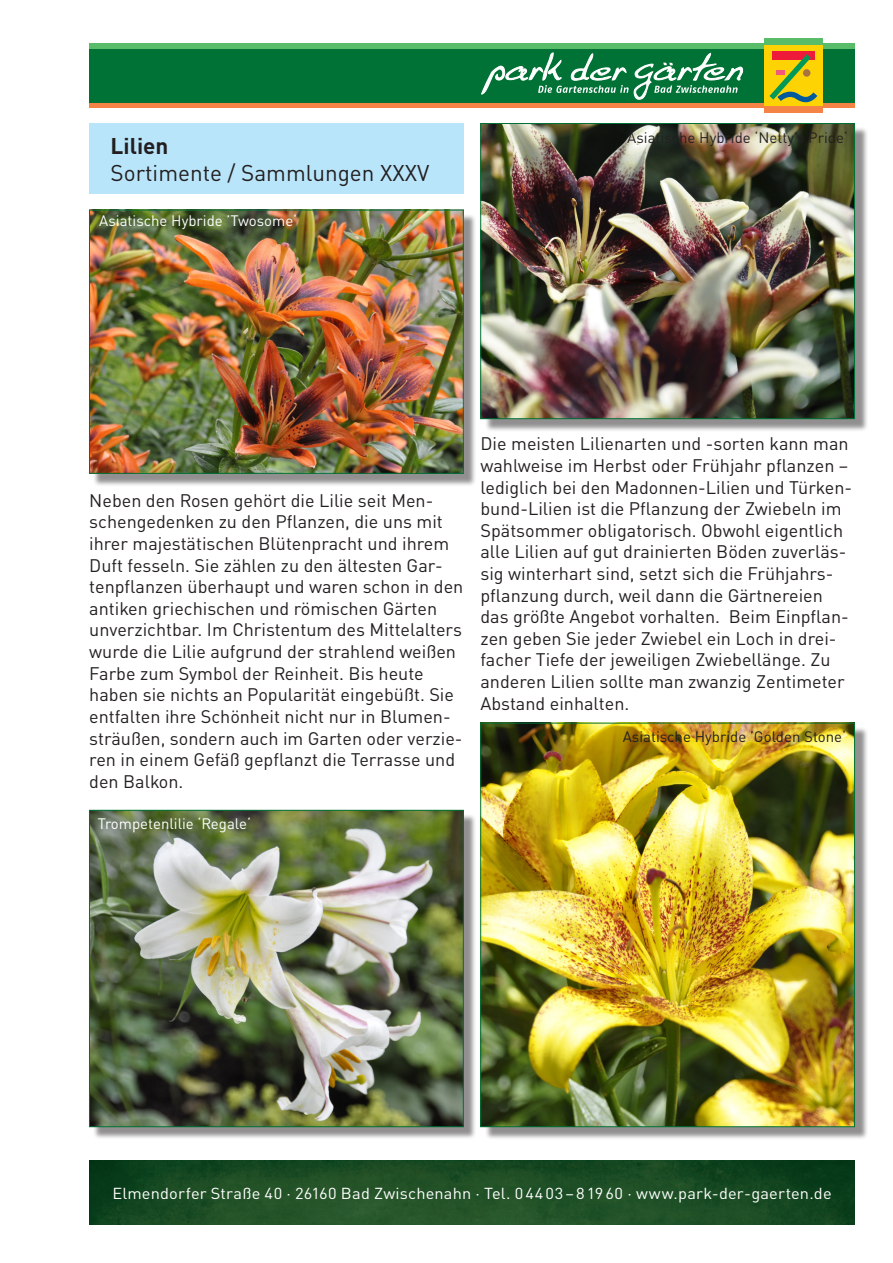
<style>
.page{position:relative;width:893px;height:1263px;background:#fff}
.page>*{position:absolute;margin:0;border:0;box-sizing:border-box;transform-origin:0 0}
.t1{font:22.5px "DINOT";color:#231f20}
.t2{font:700 22.5px "DINOT";color:#231f20}
.t3{font:18px/21.6px "DINOT";color:#231f20}
.t4{font:15.75px "DINOT";letter-spacing:.01em;color:#fff;scale:1.04 1}
.t5{font:15px "DINOT";color:#231f20}
.t6{font:15px "DINOT";color:#fff}
</style>
<div class="page">
<div style="left:89px;top:123px;width:374px;height:71px;background:#b9e5fa"></div>
<div style="left:89px;top:44px;width:766px;height:5px;background:#59bc68"></div>
<div style="left:89px;top:102px;width:766px;height:6px;background:#f58345"></div>
<div style="left:89px;top:49px;width:766px;height:53px;background:#007236"></div>
<svg style="left:482px;top:53px;width:261px;height:47px"></svg>
<div style="left:764px;top:45px;width:59px;height:61px;background:#fed304"></div>
<div style="left:772px;top:52px;width:43px;height:8px;background:#ed1a3a"></div>
<svg style="left:769px;top:54px;width:48px;height:49px"></svg>
<div style="left:764px;top:106px;width:59px;height:7px;background:#f58345"></div>
<div style="left:764px;top:38px;width:59px;height:7px;background:#59bc68"></div>
<img style="left:89px;top:1161px;width:766px;height:64px">
<div style="left:93px;top:214px;width:384px;height:273px;background:#231f20;opacity:.5"></div>
<img style="left:91px;top:212px;width:370px;height:259px">
<div style="left:89px;top:210px;width:374px;height:263px;border:1px solid #007236"></div>
<div style="left:484px;top:127px;width:384px;height:305px;background:#231f20;opacity:.5"></div>
<img style="left:482px;top:125px;width:371px;height:292px">
<div style="left:480px;top:123px;width:375px;height:296px;border:1px solid #007236"></div>
<div style="left:484px;top:727px;width:384px;height:413px;background:#231f20;opacity:.5"></div>
<img style="left:482px;top:725px;width:371px;height:400px">
<div style="left:480px;top:723px;width:375px;height:404px;border:1px solid #007236"></div>
<div style="left:93px;top:814px;width:384px;height:326px;background:#231f20;opacity:.5"></div>
<img style="left:91px;top:812px;width:370px;height:313px">
<div style="left:89px;top:810px;width:374px;height:317px;border:1px solid #007236"></div>
<p class="t2" style="left:111px;top:131px;width:59px">Lilien</p>
<p class="t1" style="left:111px;top:159px;width:320px">Sortimente / Sammlungen XXXV</p>
<p class="t6" style="left:99px;top:212px;width:199px">Asiatische Hybride ʼTwosome‘</p>
<p class="t5" style="left:627px;top:128px;width:222px">Asiatische Hybride ‘Netty’s Pride‘</p>
<p class="t3" style="left:89px;top:489px;width:376px">Neben den Rosen gehört die Lilie seit Men&shy;schengedenken zu den Pflanzen, die uns mit ihrer majestätischen Blütenpracht und ihrem Duft fesseln. Sie zählen zu den ältesten Gar&shy;tenpflanzen überhaupt und waren schon in den antiken griechischen und römischen Gärten unverzichtbar. Im Christentum des Mittelalters wurde die Lilie aufgrund der strahlend weißen Farbe zum Symbol der Reinheit. Bis heute haben sie nichts an Popularität eingebüßt. Sie entfalten ihre Schönheit nicht nur in Blumen&shy;sträußen, sondern auch im Garten oder verzie&shy;ren in einem Gefäß gepflanzt die Terrasse und den Balkon.</p>
<p class="t6" style="left:98px;top:814px;width:155px">Trompetenlilie ‘Regale‘</p>
<p class="t3" style="left:480px;top:433px;width:373px">Die meisten Lilienarten und -sorten kann man wahlweise im Herbst oder Frühjahr pflanzen – lediglich bei den Madonnen-Lilien und Türken&shy;bund-Lilien ist die Pflanzung der Zwiebeln im Spätsommer obligatorisch. Obwohl eigentlich alle Lilien auf gut drainierten Böden zuverläs&shy;sig winterhart sind, setzt sich die Frühjahrs&shy;pflanzung durch, weil dann die Gärtnereien das größte Angebot vorhalten. Beim Einpflan&shy;zen geben Sie jeder Zwiebel ein Loch in drei&shy;facher Tiefe der jeweiligen Zwiebellänge. Zu anderen Lilien sollte man zwanzig Zentimeter Abstand einhalten.</p>
<p class="t5" style="left:623px;top:727px;width:225px">Asiatische Hybride ʼGolden Stone‘</p>
<p class="t4" style="left:112px;top:1183px;width:693px">Elmendorfer Straße 40 · 26160 Bad Zwischenahn · Tel. 0 44 03 – 8 19 60 · www.park-der-gaerten.de</p>
</div>
